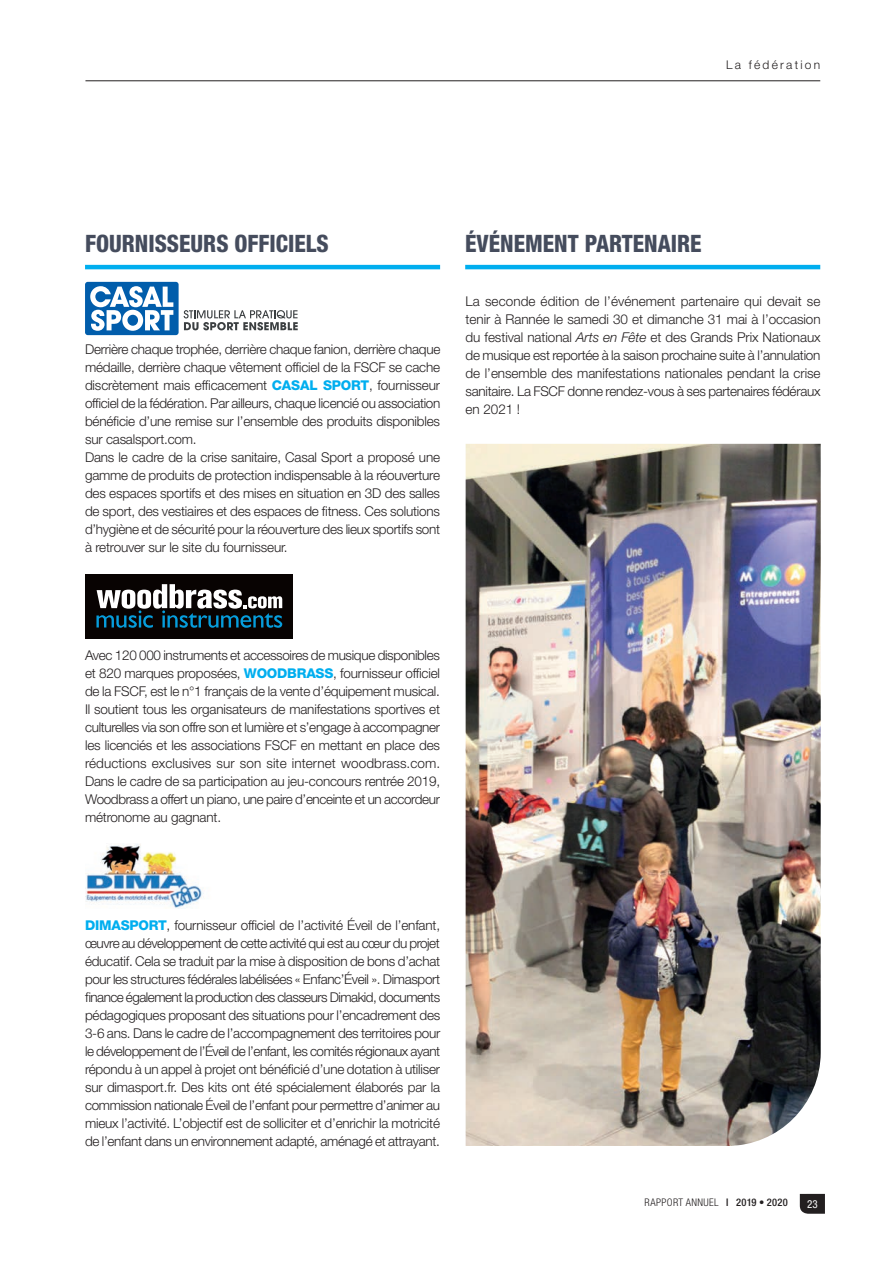
<style>
.page{position:relative;width:893px;height:1263px;background:#fff}
.page>*{position:absolute;margin:0;border:0;box-sizing:border-box;transform-origin:0 0}
.t1{font:800 condensed 24px "Helvetica Neue LT Std";color:#454c5d;scale:.95 1}
.t2{font:300 13.5px/18px "Helvetica Neue LT Std";letter-spacing:-.015em;color:#231f20;text-align:justify}
.t3{font:300 12px "Helvetica Neue LT Std";letter-spacing:.185em;color:#231f20}
.t4{font:condensed 10.95px "Helvetica Neue LT Std";color:#fff}
.t5{font:300 condensed 10.5px "Helvetica Neue LT Std";letter-spacing:.035em;color:#231f20}
.s1{font-weight:800;color:#00aeef}
.s2{font-style:italic}
.s3{font-weight:500}
</style>
<div class="page">
<hr style="left:465px;top:265px;width:355px;height:4px;background:#00aeef">
<hr style="left:85px;top:265px;width:355px;height:4px;background:#00aeef">
<div style="left:85px;top:282px;width:94px;height:53px;background:#015dab;border-radius:3px"></div>
<svg style="left:90px;top:286px;width:83px;height:45px"></svg>
<svg style="left:184px;top:310px;width:114px;height:20px"></svg>
<div style="left:85px;top:574px;width:208px;height:65px;background:#080302"></div>
<svg style="left:96px;top:584px;width:186px;height:44px"></svg>
<img style="left:85px;top:844px;width:119px;height:64px">
<img style="left:466px;top:444px;width:355px;height:702px">
<hr style="left:85px;top:81px;width:735px;height:1px;background:#231f20">
<svg style="left:800px;top:1194px;width:25px;height:20px"></svg>
<p class="t3" style="left:726px;top:57px;width:96px">La fédération</p>
<h1 class="t1" style="left:85px;top:229px;width:258px">FOURNISSEURS OFFICIELS</h1>
<p class="t2" style="left:85px;top:340px;width:357px;text-align:left">Derrière chaque trophée, derrière chaque fanion, derrière chaque médaille, derrière chaque vêtement officiel de la FSCF se cache discrètement mais efficacement <span class="s1">CASAL SPORT</span>, fournisseur officiel de la fédération. Par ailleurs, chaque licencié ou association bénéficie d’une remise sur l’ensemble des produits disponibles sur casalsport.com.<br>Dans le cadre de la crise sanitaire, Casal Sport a proposé une gamme de produits de protection indispensable à la réouverture des espaces sportifs et des mises en situation en 3D des salles de sport, des vestiaires et des espaces de fitness. Ces solutions d’hygiène et de sécurité pour la réouverture des lieux sportifs sont à retrouver sur le site du fournisseur.</p>
<h1 class="t1" style="left:465px;top:229px;width:250px">ÉVÉNEMENT PARTENAIRE</h1>
<p class="t2" style="left:466px;top:292px;width:357px">La seconde édition de l’événement partenaire qui devait se tenir à Rannée le samedi 30 et dimanche 31 mai à l’occasion du festival national <span class="s2">Arts en Fête</span> et des Grands Prix Nationaux de musique est reportée à la saison prochaine suite à l’annulation de l’ensemble des manifestations nationales pendant la crise sanitaire. La FSCF donne rendez-vous à ses partenaires fédéraux en 2021 !</p>
<p class="t2" style="left:85px;top:646px;width:357px">Avec 120 000 instruments et accessoires de musique disponibles et 820 marques proposées, <span class="s1">WOODBRASS</span>, fournisseur officiel de la FSCF, est le n°1 français de la vente d’équipement musical.<br>Il soutient tous les organisateurs de manifestations sportives et culturelles via son offre son et lumière et s’engage à accompagner les licenciés et les associations FSCF en mettant en place des réductions exclusives sur son site internet woodbrass.com.<br>Dans le cadre de sa participation au jeu-concours rentrée 2019, Woodbrass a offert un piano, une paire d’enceinte et un accordeur métronome au gagnant.</p>
<p class="t2" style="left:85px;top:916px;width:357px"><span class="s1">DIMASPORT</span>, fournisseur officiel de l’activité Éveil de l’enfant, œuvre au développement de cette activité qui est au cœur du projet éducatif. Cela se traduit par la mise à disposition de bons d’achat pour les structures fédérales labélisées « Enfanc’Éveil ». Dimasport finance également la production des classeurs Dimakid, documents pédagogiques proposant des situations pour l’encadrement des 3-6 ans. Dans le cadre de l’accompagnement des territoires pour le développement de l’Éveil de l’enfant, les comités régionaux ayant répondu à un appel à projet ont bénéficié d’une dotation à utiliser sur dimasport.fr. Des kits ont été spécialement élaborés par la commission nationale Éveil de l’enfant pour permettre d’animer au mieux l’activité. L’objectif est de solliciter et d’enrichir la motricité de l’enfant dans un environnement adapté, aménagé et attrayant.</p>
<p class="t5" style="left:645px;top:1196px;width:145px">RAPPORT ANNUEL <span class="s3">I 2019 • 2020</span></p>
<p class="t4" style="left:807px;top:1198px;width:12px">23</p>
</div>
